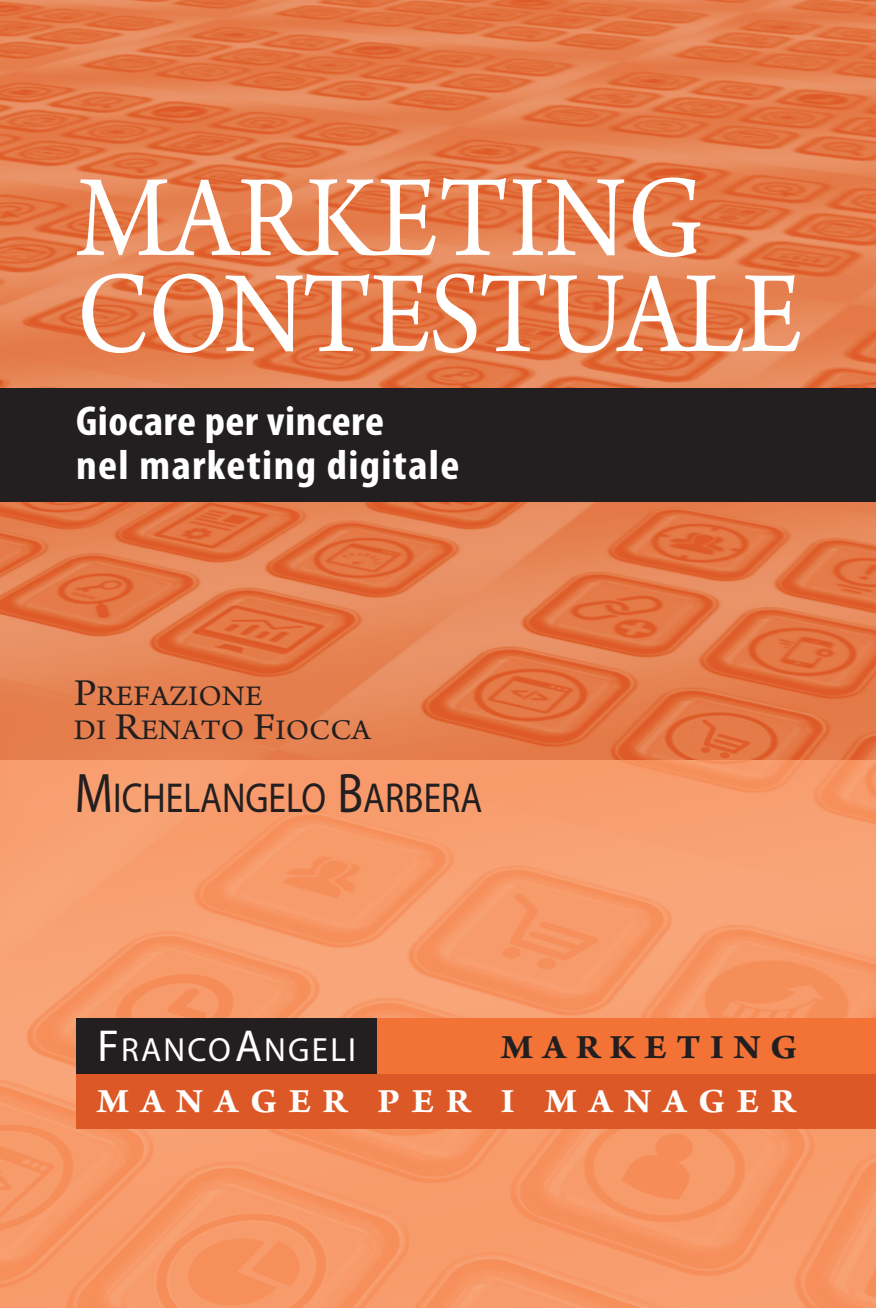
<style>
.page{position:relative;width:876px;height:1308px;background:#fff}
.page>*{position:absolute;margin:0;border:0;box-sizing:border-box;transform-origin:0 0}
.t1{font:122px/96px "Arno Pro";letter-spacing:-.025em;color:#fff;scale:.9 1}
.t2{font:700 condensed 42px/44px "Myriad Pro";letter-spacing:.03em;color:#fff;scale:1.08 1}
.t3{font:42px "Myriad Pro";color:#231f20;scale:.85 1}
.t4{font:700 36px "Arno Pro";letter-spacing:.31em;color:#fff;scale:1.05 1}
.t5{font:700 36px "Arno Pro";letter-spacing:.255em;color:#231f20;scale:1.05 1}
.t6{font:33.6px "Myriad Pro";letter-spacing:.07em;color:#fff}
.t7{font:30px/34px "Arno Pro";color:#231f20;scale:1.05 1}
.s1{font-size:40px}
.s2{font-size:56px}
.s3{font-size:44.8px}
</style>
<div class="page">
<img style="left:0;top:759px;width:876px;height:549px">
<img style="left:0;top:0;width:876px;height:759px">
<div style="left:77px;top:1074px;width:799px;height:55px;background:#dd5827"></div>
<div style="left:77px;top:1018px;width:799px;height:56px;background:#f37336"></div>
<div style="left:77px;top:1018px;width:300px;height:56px;background:#231f20"></div>
<div style="left:0;top:387px;width:876px;height:114px;background:#231f20"></div>
<h1 class="t1" style="left:76px;top:182px;width:809px">MARKETING<br>CONTESTUALE</h1>
<p class="t2" style="left:76px;top:403px;width:356px">Giocare per vincere<br>nel marketing digitale</p>
<p class="t7" style="left:74px;top:682px;width:284px"><span class="s1">P</span>REFAZIONE<br>DI <span class="s1">R</span>ENATO <span class="s1">F</span>IOCCA</p>
<p class="t3" style="left:75px;top:782px;width:481px"><span class="s2">M</span>ICHELANGELO <span class="s2">B</span>ARBERA</p>
<p class="t6" style="left:97px;top:1037px;width:260px"><span class="s3">F</span>RANCO<span class="s3">A</span>NGELI</p>
<p class="t5" style="left:501px;top:1024px;width:283px">MARKETING</p>
<p class="t4" style="left:97px;top:1078px;width:666px">MANAGER PER I MANAGER</p>
</div>
